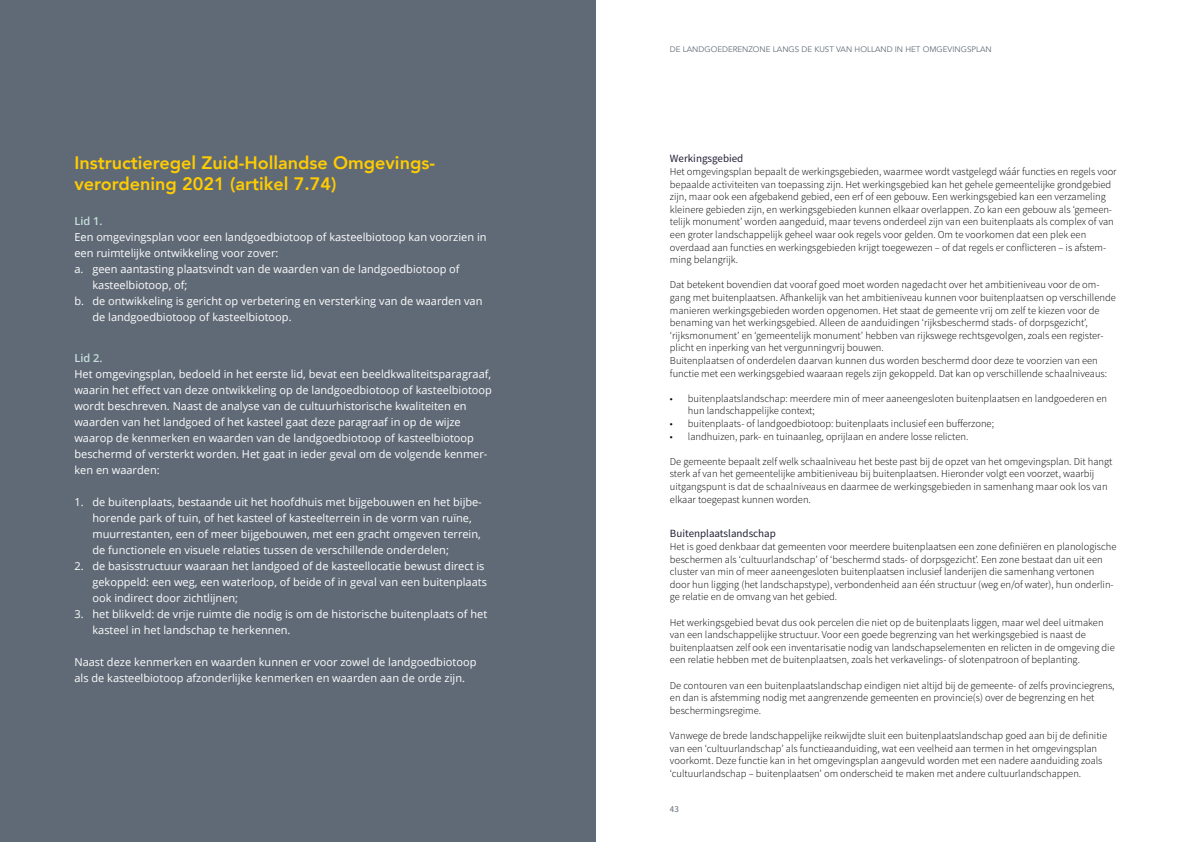
<style>
.page{position:relative;width:1191px;height:842px;background:#fff}
.page>*{position:absolute;margin:0;border:0;box-sizing:border-box;transform-origin:0 0}
.SUBKOP_12{font:800 18px "Avenir";color:#fc0}
.t1{font:11px/16px "Open Sans";color:#fff}
.SUBKOP_KLEIN_11{font:11px "Source Sans Pro";color:#202037}
.SUBKOP_12-2{font:600 11px "Open Sans";color:#c7dfdc}
.t2{font:300 10.5px/12.6px "Source Sans Pro";color:#000}
.t3{font:9px "Source Sans Pro";color:#606a76}
.t4{font:8px "Avenir";color:#606a76}
</style>
<div class="page">
<div style="left:0;top:0;width:595px;height:842px;background:#606a76"></div>
<p class="SUBKOP_12" style="left:74px;top:148px;width:362px">Instructieregel Zuid-Hollandse Omgevings-</p>
<p class="SUBKOP_12" style="left:74px;top:170px;width:263px">verordening 2021 (artikel 7.74)</p>
<p class="SUBKOP_12-2" style="left:74px;top:213px;width:30px">Lid 1.</p>
<p class="t1" style="left:74px;top:229px;width:413px">Een omgevingsplan voor een landgoedbiotoop of kasteelbiotoop kan voorzien in een ruimtelijke ontwikkeling voor zover:</p>
<p class="t1" style="left:92px;top:261px;width:369px;text-indent:-18px">a. geen aantasting plaatsvindt van de waarden van de landgoedbiotoop of kasteelbiotoop, of;</p>
<p class="t1" style="left:92px;top:293px;width:391px;text-indent:-18px">b. de ontwikkeling is gericht op verbetering en versterking van de waarden van de landgoedbiotoop of kasteelbiotoop.</p>
<p class="SUBKOP_12-2" style="left:74px;top:351px;width:30px">Lid 2.</p>
<p class="t1" style="left:74px;top:366px;width:419px">Het omgevingsplan, bedoeld in het eerste lid, bevat een beeldkwaliteitsparagraaf, waarin het effect van deze ontwikkeling op de landgoedbiotoop of kasteelbiotoop wordt beschreven. Naast de analyse van de cultuurhistorische kwaliteiten en waarden van het landgoed of het kasteel gaat deze paragraaf in op de wijze waarop de kenmerken en waarden van de landgoedbiotoop of kasteelbiotoop beschermd of versterkt worden. Het gaat in ieder geval om de volgende kenmer&shy;ken en waarden:</p>
<p class="t1" style="left:92px;top:494px;width:391px;text-indent:-18px">1. de buitenplaats, bestaande uit het hoofdhuis met bijgebouwen en het bijbe&shy;horende park of tuin, of het kasteel of kasteelterrein in de vorm van ruïne, muurrestanten, een of meer bijgebouwen, met een gracht omgeven terrein, de functionele en visuele relaties tussen de verschillende onderdelen;</p>
<p class="t1" style="left:92px;top:558px;width:396px;text-indent:-18px">2. de basisstructuur waaraan het landgoed of de kasteellocatie bewust direct is gekoppeld: een weg, een waterloop, of beide of in geval van een buitenplaats ook indirect door zichtlijnen;</p>
<p class="t1" style="left:92px;top:606px;width:396px;text-indent:-18px">3. het blikveld: de vrije ruimte die nodig is om de historische buitenplaats of het kasteel in het landschap te herkennen.</p>
<p class="t1" style="left:74px;top:654px;width:403px">Naast deze kenmerken en waarden kunnen er voor zowel de landgoedbiotoop als de kasteelbiotoop afzonderlijke kenmerken en waarden aan de orde zijn.</p>
<p class="t4" style="left:670px;top:45px;width:323px">DE LANDGOEDERENZONE LANGS DE KUST VAN HOLLAND IN HET OMGEVINGSPLAN</p>
<p class="SUBKOP_KLEIN_11" style="left:670px;top:152px;width:75px">Werkingsgebied</p>
<p class="t2" style="left:670px;top:165px;width:448px">Het omgevingsplan bepaalt de werkingsgebieden, waarmee wordt vastgelegd wáár functies en regels voor bepaalde activiteiten van toepassing zijn. Het werkingsgebied kan het gehele gemeentelijke grondgebied zijn, maar ook een afgebakend gebied, een erf of een gebouw. Een werkingsgebied kan een verzameling kleinere gebieden zijn, en werkingsgebieden kunnen elkaar overlappen. Zo kan een gebouw als ‘gemeen&shy;telijk monument’ worden aangeduid, maar tevens onderdeel zijn van een buitenplaats als complex of van een groter landschappelijk geheel waar ook regels voor gelden. Om te voorkomen dat een plek een overdaad aan functies en werkingsgebieden krijgt toegewezen – of dat regels er conflicteren – is afstem&shy;ming belangrijk.</p>
<p class="t2" style="left:670px;top:279px;width:447px">Dat betekent bovendien dat vooraf goed moet worden nagedacht over het ambitieniveau voor de om&shy;gang met buitenplaatsen. Afhankelijk van het ambitieniveau kunnen voor buitenplaatsen op verschillende manieren werkingsgebieden worden opgenomen. Het staat de gemeente vrij om zelf te kiezen voor de benaming van het werkingsgebied. Alleen de aanduidingen ‘rijksbeschermd stads- of dorpsgezicht’, ‘rijksmonument’ en ‘gemeentelijk monument’ hebben van rijkswege rechtsgevolgen, zoals een register&shy;plicht en inperking van het vergunningvrij bouwen.</p>
<p class="t2" style="left:670px;top:354px;width:439px">Buitenplaatsen of onderdelen daarvan kunnen dus worden beschermd door deze te voorzien van een functie met een werkingsgebied waaraan regels zijn gekoppeld. Dat kan op verschillende schaalniveaus:</p>
<p class="t2" style="left:688px;top:392px;width:420px;text-indent:-18px">• buitenplaatslandschap: meerdere min of meer aaneengesloten buitenplaatsen en landgoederen en hun landschappelijke context;</p>
<p class="t2" style="left:670px;top:417px;width:325px">• buitenplaats- of landgoedbiotoop: buitenplaats inclusief een bufferzone;</p>
<p class="t2" style="left:670px;top:430px;width:300px">• landhuizen, park- en tuinaanleg, oprijlaan en andere losse relicten.</p>
<p class="t2" style="left:670px;top:455px;width:444px">De gemeente bepaalt zelf welk schaalniveau het beste past bij de opzet van het omgevingsplan. Dit hangt sterk af van het gemeentelijke ambitieniveau bij buitenplaatsen. Hieronder volgt een voorzet, waarbij uitgangspunt is dat de schaalniveaus en daarmee de werkingsgebieden in samenhang maar ook los van elkaar toegepast kunnen worden.</p>
<p class="SUBKOP_KLEIN_11" style="left:670px;top:527px;width:107px">Buitenplaatslandschap</p>
<p class="t2" style="left:670px;top:540px;width:448px">Het is goed denkbaar dat gemeenten voor meerdere buitenplaatsen een zone definiëren en planologische beschermen als ‘cultuurlandschap’ of ‘beschermd stads- of dorpsgezicht’. Een zone bestaat dan uit een cluster van min of meer aaneengesloten buitenplaatsen inclusief landerijen die samenhang vertonen door hun ligging (het landschapstype), verbondenheid aan één structuur (weg en/of water), hun onderlin&shy;ge relatie en de omvang van het gebied.</p>
<p class="t2" style="left:670px;top:616px;width:446px">Het werkingsgebied bevat dus ook percelen die niet op de buitenplaats liggen, maar wel deel uitmaken van een landschappelijke structuur. Voor een goede begrenzing van het werkingsgebied is naast de buitenplaatsen zelf ook een inventarisatie nodig van landschapselementen en relicten in de omgeving die een relatie hebben met de buitenplaatsen, zoals het verkavelings- of slotenpatroon of beplanting.</p>
<p class="t2" style="left:670px;top:679px;width:446px">De contouren van een buitenplaatslandschap eindigen niet altijd bij de gemeente- of zelfs provinciegrens, en dan is afstemming nodig met aangrenzende gemeenten en provincie(s) over de begrenzing en het beschermingsregime.</p>
<p class="t2" style="left:670px;top:729px;width:439px">Vanwege de brede landschappelijke reikwijdte sluit een buitenplaatslandschap goed aan bij de definitie van een ‘cultuurlandschap’ als functieaanduiding, wat een veelheid aan termen in het omgevingsplan voorkomt. Deze functie kan in het omgevingsplan aangevuld worden met een nadere aanduiding zoals ‘cultuurlandschap – buitenplaatsen’ om onderscheid te maken met andere cultuurlandschappen.</p>
<p class="t3" style="left:670px;top:804px;width:10px">43</p>
</div>
